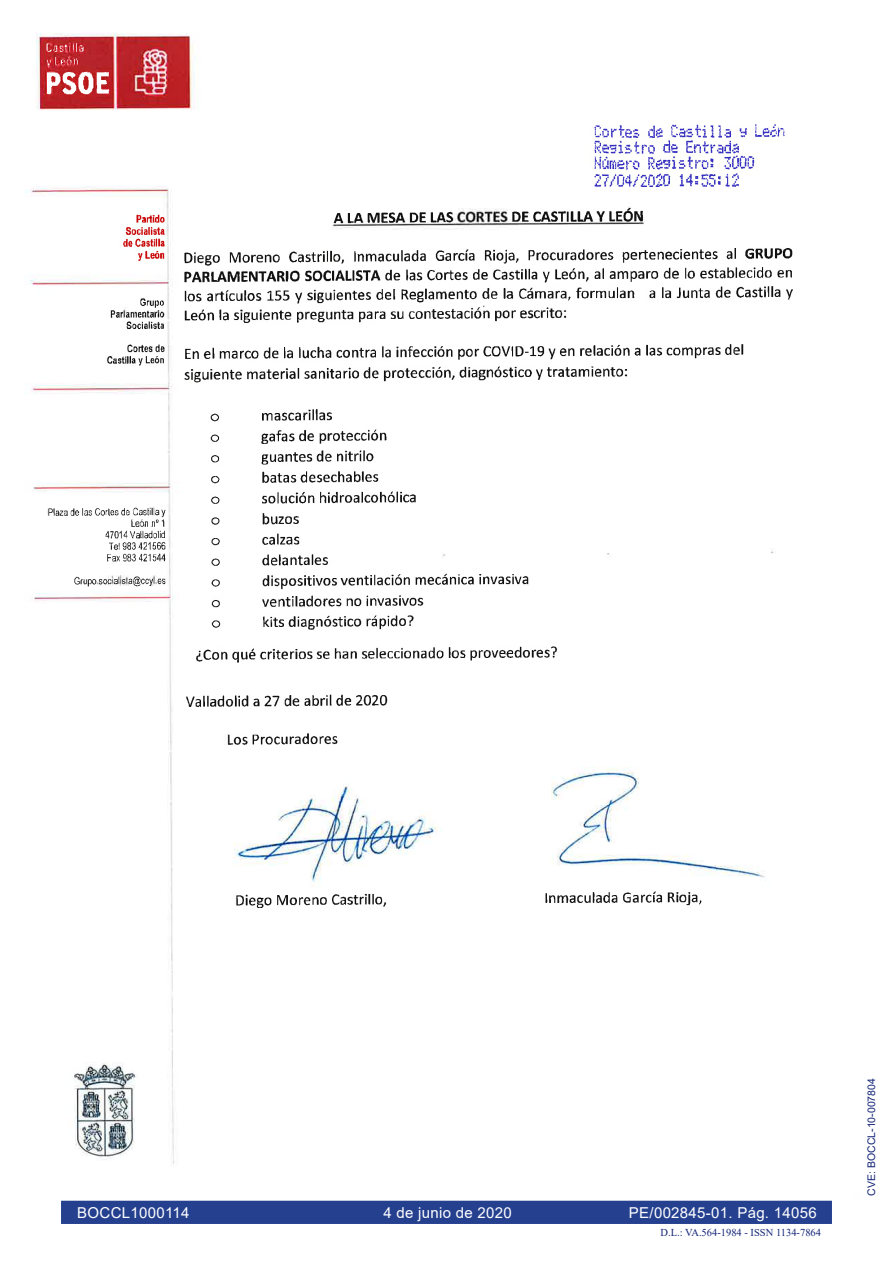
<style>
.page{position:relative;width:893px;height:1263px;background:#fff}
.page>*{position:absolute;margin:0;border:0;box-sizing:border-box;transform-origin:0 0}
.E_CVE{font:15px "Arial";letter-spacing:.02em;color:#fff}
.t1{font:10.5px "Times New Roman";color:#132477}
.t2{font:10.5px "Arial";color:#132477}
</style>
<div class="page">
<div style="left:60px;top:1200px;width:773px;height:25px;background:#25408f"></div>
<div style="left:60px;top:1199px;width:773px;height:26px;border:2px solid #fff"></div>
<img style="left:25px;top:33px;width:808px;height:1167px">
<img style="left:45px;top:42px;width:66px;height:52px">
<img style="left:592px;top:125px;width:195px;height:61px">
<img style="left:48px;top:208px;width:744px;height:699px">
<p class="E_CVE" style="left:77px;top:1202px;width:114px">BOCCL1000114</p>
<p class="E_CVE" style="left:383px;top:1202px;width:130px">4 de junio de 2020</p>
<p class="E_CVE" style="left:629px;top:1202px;width:189px">PE/002845-01. Pág. 14056</p>
<p class="t1" style="left:661px;top:1225px;width:162px">D.L.: VA.564-1984 - ISSN 1134-7864</p>
<p class="t2" style="left:864px;top:1195px;width:119px;rotate:-90deg">CVE: BOCCL-10-007804</p>
</div>
